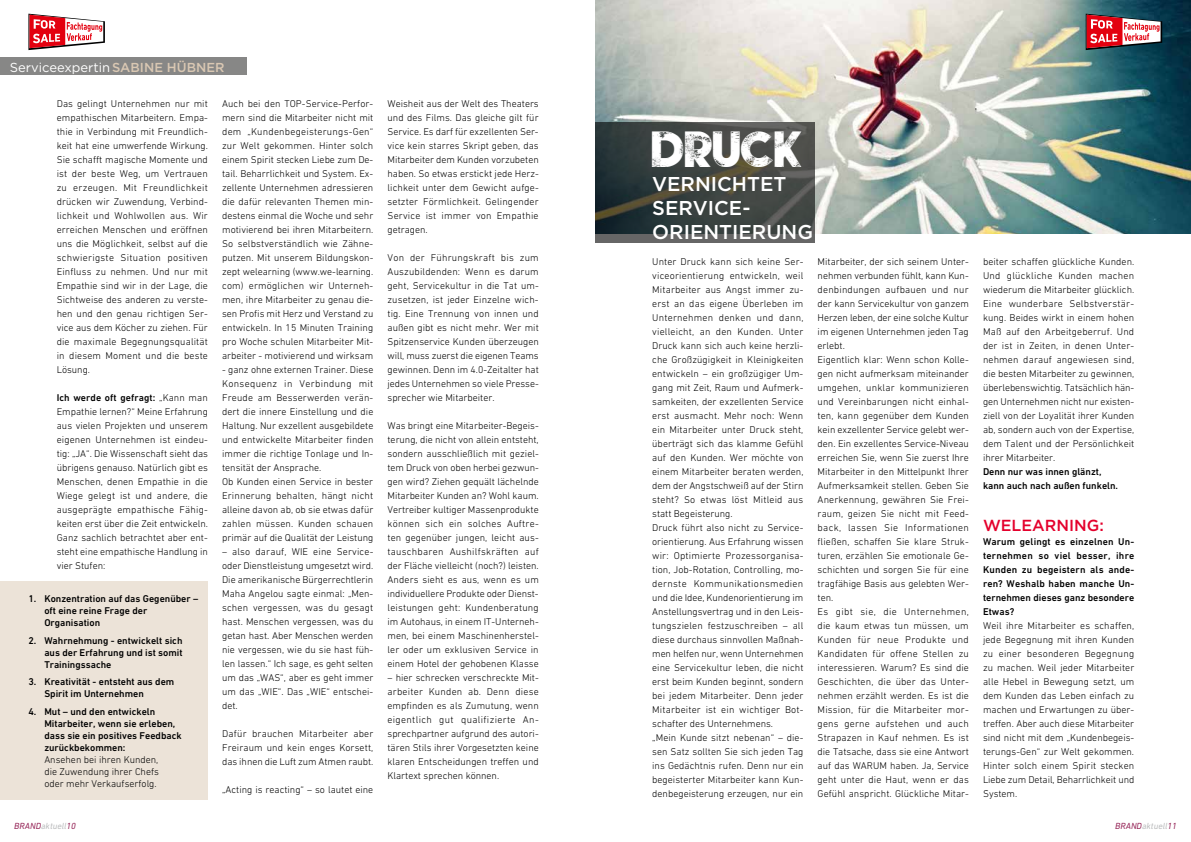
<style>
.page{position:relative;width:1191px;height:842px;background:#fff}
.page>*{position:absolute;margin:0;border:0;box-sizing:border-box;transform-origin:0 0}
.t1{font:36px "Silver Forte Grunge Grunge";color:#fff}
.t2{font:500 20px/24px "Gotham";color:#fff}
.t3{font:500 16px "Gotham";color:#e4002c}
.t4{font:13px "Gotham";color:#fff}
.t5{font:300 10px/14px "DIN Next LT Pro";letter-spacing:.005em;color:#000;text-align:justify}
.t6{font:500 10px/12px "DIN Next LT Pro";color:#000}
.t7{font:italic 9px "DIN Next LT Pro";color:#942255}
.s1{font-weight:500;color:#dac8b3}
.s2{font-weight:500}
.s3{color:#bbbcbd}
</style>
<div class="page">
<img style="left:595px;top:0;width:596px;height:234px">
<div style="left:0;top:581px;width:208px;height:218px;background:#ece3d8"></div>
<svg style="left:28px;top:14px;width:77px;height:36px"></svg>
<svg style="left:1085px;top:14px;width:77px;height:36px"></svg>
<div style="left:0;top:57px;width:247px;height:17px;background:#878786"></div>
<svg style="left:595px;top:122px;width:220px;height:121px;background:#404643"></svg>
<h3 class="t4" style="left:10px;top:59px;width:216px">Serviceexpertin<span class="s1">SABINE HÜBNER</span></h3>
<p class="t5" style="left:57px;top:96px;width:153px">Das gelingt Unternehmen nur mit empathischen Mitarbeitern. Empa&shy;thie in Verbindung mit Freundlich&shy;keit hat eine umwerfende Wirkung.<br>Sie schafft magische Momente und ist der beste Weg, um Vertrauen zu erzeugen. Mit Freundlichkeit drücken wir Zuwendung, Verbind&shy;lichkeit und Wohlwollen aus. Wir erreichen Menschen und eröffnen uns die Möglichkeit, selbst auf die schwierigste Situation positiven Einfluss zu nehmen. Und nur mit Empathie sind wir in der Lage, die Sichtweise des anderen zu verste&shy;hen und den genau richtigen Ser&shy;vice aus dem Köcher zu ziehen. Für die maximale Begegnungsqualität in diesem Moment und die beste Lösung.</p>
<p class="t5" style="left:57px;top:390px;width:153px"><span class="s2">Ich werde oft gefragt:</span> „Kann man Empathie lernen?“ Meine Erfahrung aus vielen Projekten und unserem eigenen Unternehmen ist eindeu&shy;tig: „JA“. Die Wissenschaft sieht das übrigens genauso. Natürlich gibt es Menschen, denen Empathie in die Wiege gelegt ist und andere, die ausgeprägte empathische Fähig&shy;keiten erst über die Zeit entwickeln.<br>Ganz sachlich betrachtet aber ent&shy;steht eine empathische Handlung in vier Stufen:</p>
<p class="t6" style="left:44px;top:592px;width:155px;text-indent:-16px">1. Konzentration auf das Gegenüber – oft eine reine Frage der<br>Organisation</p>
<p class="t6" style="left:44px;top:634px;width:140px;text-align:justify;text-indent:-16px">2. Wahrnehmung - entwickelt sich aus der Erfahrung und ist somit Trainingssache</p>
<p class="t6" style="left:44px;top:676px;width:131px;text-indent:-16px">3. Kreativität - entsteht aus dem<br>Spirit im Unternehmen</p>
<p class="t6" style="left:44px;top:705px;width:139px;text-indent:-16px">4. Mut – und den entwickeln<br>Mitarbeiter, wenn sie erleben, dass sie ein positives Feedback zurückbekommen:</p>
<p class="t5" style="left:44px;top:753px;width:116px;line-height:12px">Ansehen bei ihren Kunden, die Zuwendung ihrer Chefs oder mehr Verkaufserfolg.</p>
<p class="t5" style="left:222px;top:96px;width:153px">Auch bei den TOP-Service-Perfor&shy;mern sind die Mitarbeiter nicht mit dem „Kundenbegeisterungs-Gen“ zur Welt gekommen. Hinter solch einem Spirit stecken Liebe zum De&shy;tail. Beharrlichkeit und System. Ex&shy;zellente Unternehmen adressieren die dafür relevanten Themen min&shy;destens einmal die Woche und sehr motivierend bei ihren Mitarbeitern.<br>So selbstverständlich wie Zähne&shy;putzen. Mit unserem Bildungskon&shy;zept welearning (www.we-learning. com) ermöglichen wir Unterneh&shy;men, ihre Mitarbeiter zu genau die&shy;sen Profis mit Herz und Verstand zu entwickeln. In 15 Minuten Training pro Woche schulen Mitarbeiter Mit&shy;arbeiter - motivierend und wirksam</p>
<p class="t5" style="left:222px;top:362px;width:153px;text-align:left">- ganz ohne externen Trainer. Diese Konsequenz in Verbindung mit Freude am Besserwerden verän&shy;dert die innere Einstellung und die Haltung. Nur exzellent ausgebildete und entwickelte Mitarbeiter finden immer die richtige Tonlage und In&shy;tensität der Ansprache.<br>Ob Kunden einen Service in bester Erinnerung behalten, hängt nicht alleine davon ab, ob sie etwas dafür zahlen müssen. Kunden schauen primär auf die Qualität der Leistung</p>
<p class="t5" style="left:222px;top:544px;width:153px">– also darauf, WIE eine Service&shy;oder Dienstleistung umgesetzt wird.<br>Die amerikanische Bürgerrechtlerin Maha Angelou sagte einmal: „Men&shy;schen vergessen, was du gesagt hast. Menschen vergessen, was du getan hast. Aber Menschen werden nie vergessen, wie du sie hast füh&shy;len lassen.“ Ich sage, es geht selten um das „WAS“, aber es geht immer um das „WIE“. Das „WIE“ entschei&shy;det.</p>
<p class="t5" style="left:222px;top:726px;width:153px">Dafür brauchen Mitarbeiter aber Freiraum und kein enges Korsett, das ihnen die Luft zum Atmen raubt.</p>
<p class="t5" style="left:222px;top:782px;width:153px">„Acting is reacting“ – so lautet eine</p>
<p class="t5" style="left:387px;top:96px;width:153px">Weisheit aus der Welt des Theaters und des Films. Das gleiche gilt für Service. Es darf für exzellenten Ser&shy;vice kein starres Skript geben, das Mitarbeiter dem Kunden vorzubeten haben. So etwas erstickt jede Herz&shy;lichkeit unter dem Gewicht aufge&shy;setzter Förmlichkeit. Gelingender Service ist immer von Empathie getragen.</p>
<p class="t5" style="left:387px;top:250px;width:153px">Von der Führungskraft bis zum Auszubildenden: Wenn es darum geht, Servicekultur in die Tat um&shy;zusetzen, ist jeder Einzelne wich&shy;tig. Eine Trennung von innen und außen gibt es nicht mehr. Wer mit Spitzenservice Kunden überzeugen will, muss zuerst die eigenen Teams gewinnen. Denn im 4.0-Zeitalter hat jedes Unternehmen so viele Presse&shy;sprecher wie Mitarbeiter.</p>
<p class="t5" style="left:387px;top:418px;width:153px">Was bringt eine Mitarbeiter-Begeis&shy;terung, die nicht von allein entsteht, sondern ausschließlich mit geziel&shy;tem Druck von oben herbei gezwun&shy;gen wird? Ziehen gequält lächelnde Mitarbeiter Kunden an? Wohl kaum.<br>Vertreiber kultiger Massenprodukte können sich ein solches Auftre&shy;ten gegenüber jungen, leicht aus&shy;tauschbaren Aushilfskräften auf der Fläche vielleicht (noch?) leisten.<br>Anders sieht es aus, wenn es um individuellere Produkte oder Dienst&shy;leistungen geht: Kundenberatung im Autohaus, in einem IT-Unterneh&shy;men, bei einem Maschinenherstel&shy;ler oder um exklusiven Service in einem Hotel der gehobenen Klasse</p>
<p class="t5" style="left:387px;top:670px;width:153px">– hier schrecken verschreckte Mit&shy;arbeiter Kunden ab. Denn diese empfinden es als Zumutung, wenn eigentlich gut qualifizierte An&shy;sprechpartner aufgrund des autori&shy;tären Stils ihrer Vorgesetzten keine klaren Entscheidungen treffen und Klartext sprechen können.</p>
<h1 class="t1" style="left:652px;top:123px;width:152px">DRUCK</h1>
<h2 class="t2" style="left:652px;top:172px;width:162px">VERNICHTET<br>SERVICE-<br>ORIENTIERUNG</h2>
<p class="t5" style="left:652px;top:254px;width:153px;text-align:left">Unter Druck kann sich keine Ser&shy;viceorientierung entwickeln, weil Mitarbeiter aus Angst immer zu&shy;erst an das eigene Überleben im Unternehmen denken und dann, vielleicht, an den Kunden. Unter Druck kann sich auch keine herzli&shy;che Großzügigkeit in Kleinigkeiten entwickeln – ein großzügiger Um&shy;gang mit Zeit, Raum und Aufmerk&shy;samkeiten, der exzellenten Service erst ausmacht. Mehr noch: Wenn ein Mitarbeiter unter Druck steht, überträgt sich das klamme Gefühl auf den Kunden. Wer möchte von einem Mitarbeiter beraten werden, dem der Angstschweiß auf der Stirn steht? So etwas löst Mitleid aus statt Begeisterung.<br>Druck führt also nicht zu Service&shy;orientierung. Aus Erfahrung wissen wir: Optimierte Prozessorganisa&shy;tion, Job-Rotation, Controlling, mo&shy;dernste Kommunikationsmedien und die Idee, Kundenorientierung im Anstellungsvertrag und in den Leis&shy;tungszielen festzuschreiben – all diese durchaus sinnvollen Maßnah&shy;men helfen nur, wenn Unternehmen eine Servicekultur leben, die nicht erst beim Kunden beginnt, sondern bei jedem Mitarbeiter. Denn jeder Mitarbeiter ist ein wichtiger Bot&shy;schafter des Unternehmens.<br>„Mein Kunde sitzt nebenan“ – die&shy;sen Satz sollten Sie sich jeden Tag ins Gedächtnis rufen. Denn nur ein begeisterter Mitarbeiter kann Kun&shy;denbegeisterung erzeugen, nur ein</p>
<p class="t5" style="left:817px;top:254px;width:153px;text-align:left">Mitarbeiter, der sich seinem Unter&shy;nehmen verbunden fühlt, kann Kun&shy;denbindungen aufbauen und nur der kann Servicekultur von ganzem<br>Herzen leben, der eine solche Kultur im eigenen Unternehmen jeden Tag erlebt.<br>Eigentlich klar: Wenn schon Kolle&shy;gen nicht aufmerksam miteinander umgehen, unklar kommunizieren und Vereinbarungen nicht einhal&shy;ten, kann gegenüber dem Kunden kein exzellenter Service gelebt wer&shy;den. Ein exzellentes Service-Niveau erreichen Sie, wenn Sie zuerst Ihre<br>Mitarbeiter in den Mittelpunkt Ihrer<br>Aufmerksamkeit stellen. Geben Sie<br>Anerkennung, gewähren Sie Frei&shy;raum, geizen Sie nicht mit Feed&shy;back, lassen Sie Informationen fließen, schaffen Sie klare Struk&shy;turen, erzählen Sie emotionale Ge&shy;schichten und sorgen Sie für eine tragfähige Basis aus gelebten Wer&shy;ten.<br>Es gibt sie, die Unternehmen, die kaum etwas tun müssen, um<br>Kunden für neue Produkte und<br>Kandidaten für offene Stellen zu interessieren. Warum? Es sind die<br>Geschichten, die über das Unter&shy;nehmen erzählt werden. Es ist die<br>Mission, für die Mitarbeiter mor&shy;gens gerne aufstehen und auch<br>Strapazen in Kauf nehmen. Es ist die Tatsache, dass sie eine Antwort auf das WARUM haben. Ja, Service geht unter die Haut, wenn er das<br>Gefühl anspricht. Glückliche Mitar-</p>
<p class="t5" style="left:983px;top:254px;width:153px">beiter schaffen glückliche Kunden.<br>Und glückliche Kunden machen wiederum die Mitarbeiter glücklich.<br>Eine wunderbare Selbstverstär&shy;kung. Beides wirkt in einem hohen Maß auf den Arbeitgeberruf. Und der ist in Zeiten, in denen Unter&shy;nehmen darauf angewiesen sind, die besten Mitarbeiter zu gewinnen, überlebenswichtig. Tatsächlich hän&shy;gen Unternehmen nicht nur existen&shy;ziell von der Loyalität ihrer Kunden ab, sondern auch von der Expertise, dem Talent und der Persönlichkeit ihrer Mitarbeiter.</p>
<p class="t6" style="left:983px;top:464px;width:137px;line-height:14px">Denn nur was innen glänzt, kann auch nach außen funkeln.</p>
<h3 class="t3" style="left:983px;top:514px;width:122px">WELEARNING:</h3>
<p class="t6" style="left:983px;top:534px;width:153px;line-height:14px;text-align:justify">Warum gelingt es einzelnen Un&shy;ternehmen so viel besser, ihre Kunden zu begeistern als ande&shy;ren? Weshalb haben manche Un&shy;ternehmen dieses ganz besondere Etwas?</p>
<p class="t5" style="left:983px;top:618px;width:153px">Weil ihre Mitarbeiter es schaffen, jede Begegnung mit ihren Kunden zu einer besonderen Begegnung zu machen. Weil jeder Mitarbeiter alle Hebel in Bewegung setzt, um dem Kunden das Leben einfach zu machen und Erwartungen zu über&shy;treffen. Aber auch diese Mitarbeiter sind nicht mit dem „Kundenbegeis&shy;terungs-Gen“ zur Welt gekommen.<br>Hinter solch einem Spirit stecken Liebe zum Detail, Beharrlichkeit und System.</p>
<p class="t7" style="left:14px;top:821px;width:63px">BRAND<span class="s3">aktuell</span>10</p>
<p class="t7" style="left:1115px;top:821px;width:63px">BRAND<span class="s3">aktuell</span>11</p>
</div>
